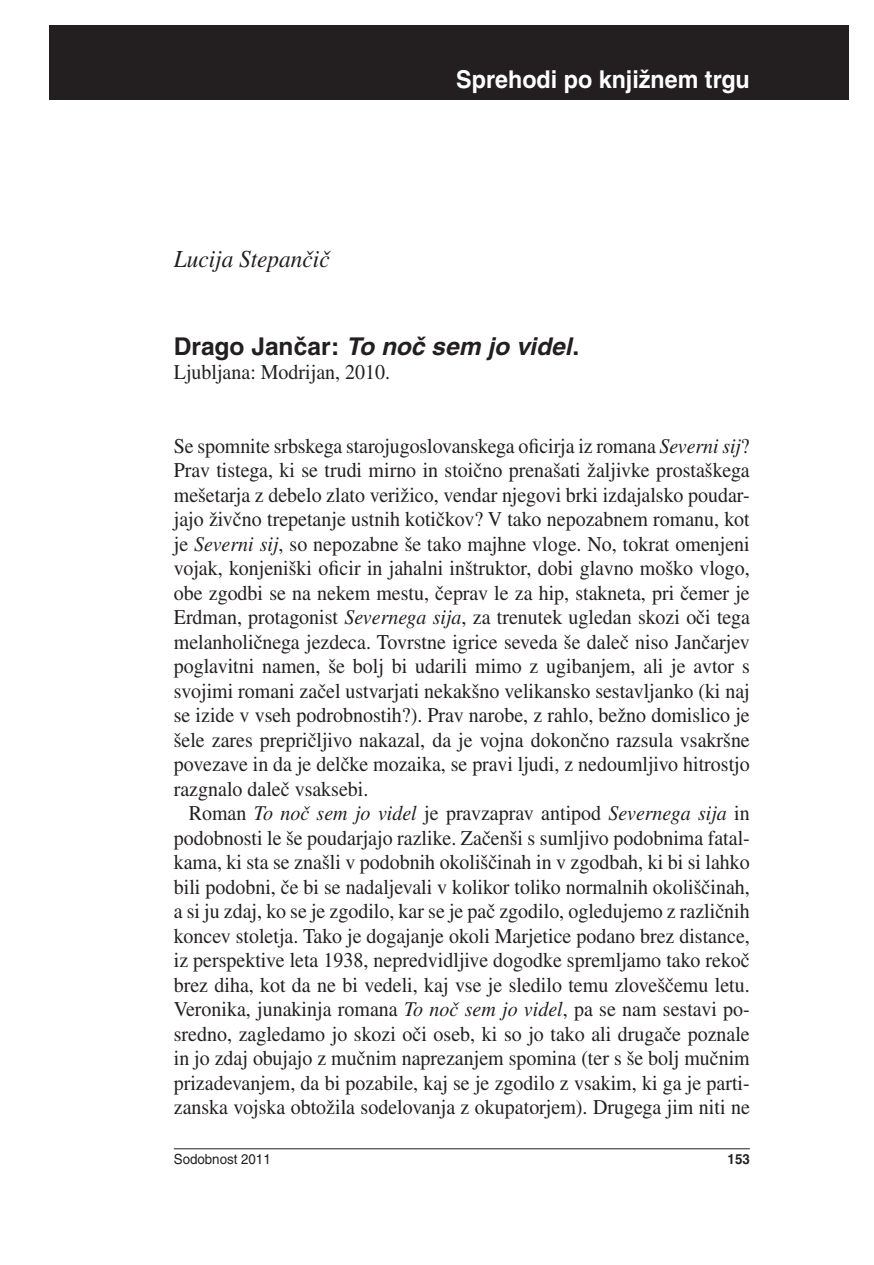
<style>
.page{position:relative;width:874px;height:1265px;background:#fff}
.page>*{position:absolute;margin:0;border:0;box-sizing:border-box;transform-origin:0 0}
.t1{font:italic 700 24.5px "SS Helvetica";color:#231f20}
.t2{font:700 24.5px "SS Helvetica";color:#fff;scale:.95 1}
.t3{font:italic 24.5px "SS Times";color:#231f20;scale:.95 1}
.t4{font:21px "SS Times";color:#231f20;scale:.95 1}
.t5{font:italic 21px "SS Times";color:#231f20;scale:.95 1}
.t6{font:14px "SS Helvetica";color:#231f20;scale:.95 1}
.t7{font:700 14px "SS Helvetica";color:#231f20;scale:.95 1}
.s1{font-style:normal}
.s2{font-style:italic}
</style>
<div class="page">
<div style="left:50px;top:25px;width:798px;height:74px;background:#231f20"></div>
<hr style="left:174px;top:1148px;width:575px;height:1px;background:#231f20">
<p class="t3" style="left:174px;top:246px;width:166px">Lucija Stepan~i~</p>
<p class="t2" style="left:456px;top:65px;width:310px">Sprehodi po knji`nem trgu</p>
<p class="t1" style="left:174px;top:331px;width:407px"><span class="s1">Drago Jan~ar:</span> To no~ sem jo videl<span class="s1">.</span></p>
<p class="t4" style="left:174px;top:361px;width:229px">Ljubljana: Modrijan, 2010.</p>
<p class="t4" style="left:174px;top:434px;width:607px">Se spomnite srbskega starojugoslovanskega oficirja iz romana <span class="s2">Severni sij</span>?</p>
<p class="t4" style="left:174px;top:458px;width:607px">Prav tistega, ki se trudi mirno in stoi~no prena{ati `aljivke prosta{kega</p>
<p class="t4" style="left:174px;top:483px;width:607px">me{etarja z debelo zlato veri`ico, vendar njegovi brki izdajalsko poudar-</p>
<p class="t4" style="left:174px;top:507px;width:607px">jajo `iv~no trepetanje ustnih koti~kov? V tako nepozabnem romanu, kot</p>
<p class="t4" style="left:174px;top:532px;width:607px">je <span class="s2">Severni sij</span>, so nepozabne {e tako majhne vloge. No, tokrat omenjeni</p>
<p class="t4" style="left:174px;top:556px;width:607px">vojak, konjeni{ki oficir in jahalni in{truktor, dobi glavno mo{ko vlogo,</p>
<p class="t4" style="left:174px;top:581px;width:607px">obe zgodbi se na nekem mestu, ~eprav le za hip, stakneta, pri ~emer je</p>
<p class="t4" style="left:174px;top:605px;width:607px">Erdman, protagonist <span class="s2">Severnega sija</span>, za trenutek ugledan skozi o~i tega</p>
<p class="t4" style="left:174px;top:630px;width:607px">melanholi~nega jezdeca. Tovrstne igrice seveda {e dale~ niso Jan~arjev</p>
<p class="t4" style="left:174px;top:654px;width:607px">poglavitni namen, {e bolj bi udarili mimo z ugibanjem, ali je avtor s</p>
<p class="t4" style="left:174px;top:679px;width:607px">svojimi romani za~el ustvarjati nekak{no velikansko sestavljanko (ki naj</p>
<p class="t4" style="left:174px;top:703px;width:607px">se izide v vseh podrobnostih?). Prav narobe, z rahlo, be`no domislico je</p>
<p class="t4" style="left:174px;top:728px;width:607px">{ele zares prepri~ljivo nakazal, da je vojna dokon~no razsula vsakr{ne</p>
<p class="t4" style="left:174px;top:752px;width:607px">povezave in da je del~ke mozaika, se pravi ljudi, z nedoumljivo hitrostjo</p>
<p class="t4" style="left:174px;top:777px;width:206px">razgnalo dale~ vsaksebi.</p>
<p class="t5" style="left:189px;top:801px;width:592px"><span class="s1">Roman</span> To no~ sem jo videl <span class="s1">je pravzaprav antipod</span> Severnega sija <span class="s1">in</span></p>
<p class="t4" style="left:174px;top:826px;width:607px">podobnosti le {e poudarjajo razlike. Za~en{i s sumljivo podobnima fatal-</p>
<p class="t4" style="left:174px;top:850px;width:607px">kama, ki sta se zna{li v podobnih okoli{~inah in v zgodbah, ki bi si lahko</p>
<p class="t4" style="left:174px;top:875px;width:607px">bili podobni, ~e bi se nadaljevali v kolikor toliko normalnih okoli{~inah,</p>
<p class="t4" style="left:174px;top:899px;width:607px">a si ju zdaj, ko se je zgodilo, kar se je pa~ zgodilo, ogledujemo z razli~nih</p>
<p class="t4" style="left:174px;top:924px;width:607px">koncev stoletja. Tako je dogajanje okoli Marjetice podano brez distance,</p>
<p class="t4" style="left:174px;top:948px;width:607px">iz perspektive leta 1938, nepredvidljive dogodke spremljamo tako reko~</p>
<p class="t4" style="left:174px;top:973px;width:607px">brez diha, kot da ne bi vedeli, kaj vse je sledilo temu zlove{~emu letu.</p>
<p class="t4" style="left:174px;top:997px;width:607px">Veronika, junakinja romana <span class="s2">To no~ sem jo videl</span>, pa se nam sestavi po-</p>
<p class="t4" style="left:174px;top:1022px;width:607px">sredno, zagledamo jo skozi o~i oseb, ki so jo tako ali druga~e poznale</p>
<p class="t4" style="left:174px;top:1046px;width:607px">in jo zdaj obujajo z mu~nim naprezanjem spomina (ter s {e bolj mu~nim</p>
<p class="t4" style="left:174px;top:1071px;width:607px">prizadevanjem, da bi pozabile, kaj se je zgodilo z vsakim, ki ga je parti-</p>
<p class="t4" style="left:174px;top:1095px;width:607px">zanska vojska obto`ila sodelovanja z okupatorjem). Drugega jim niti ne</p>
<p class="t6" style="left:174px;top:1151px;width:103px">Sodobnost 2011</p>
<p class="t7" style="left:727px;top:1151px;width:25px">153</p>
</div>
